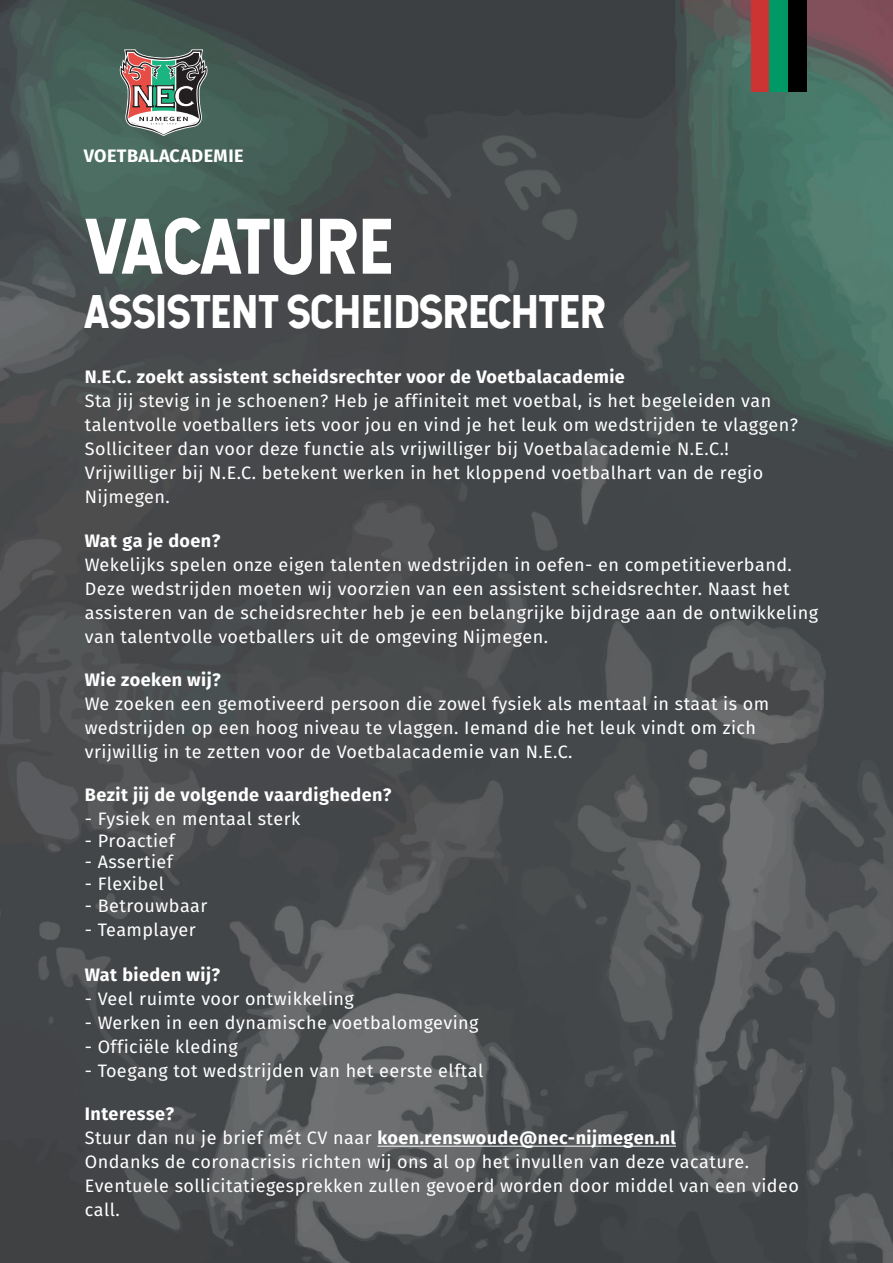
<style>
.page{position:relative;width:893px;height:1263px;background:#fff}
.page>*{position:absolute;margin:0;border:0;box-sizing:border-box;transform-origin:0 0}
.t1{font:75px "Hansief";color:#fff}
.t2{font:45px "Hansief";color:#fff}
.t3{font:18px/24px "Fira Sans";letter-spacing:.025em;color:#fff}
.t4{font:700 18px "Fira Sans";letter-spacing:.025em;color:#fff}
.s1{font-weight:400}
</style>
<div class="page">
<img style="left:0;top:0;width:893px;height:1263px">
<hr style="left:377px;top:1146px;width:299px;height:1px;background:#fff">
<div style="left:751px;top:0;width:19px;height:92px;background:#c33"></div>
<div style="left:770px;top:0;width:18px;height:92px;background:#096"></div>
<div style="left:788px;top:0;width:18px;height:92px;background:#000"></div>
<svg style="left:120px;top:49px;width:87px;height:87px"></svg>
<p class="t4" style="left:84px;top:143px;width:161px">VOETBALACADEMIE</p>
<p class="t1" style="left:85px;top:199px;width:308px">VACATURE</p>
<p class="t2" style="left:85px;top:283px;width:522px">ASSISTENT SCHEIDSRECHTER</p>
<p class="t4" style="left:85px;top:365px;width:542px">N.E.C. zoekt assistent scheidsrechter voor de Voetbalacademie</p>
<p class="t3" style="left:85px;top:389px;width:688px">Sta jij stevig in je schoenen? Heb je affiniteit met voetbal, is het begeleiden van</p>
<p class="t3" style="left:85px;top:413px;width:715px">talentvolle voetballers iets voor jou en vind je het leuk om wedstrijden te vlaggen?</p>
<p class="t3" style="left:85px;top:437px;width:645px">Solliciteer dan voor deze functie als vrijwilliger bij Voetbalacademie N.E.C.!</p>
<p class="t3" style="left:85px;top:461px;width:680px">Vrijwilliger bij N.E.C. betekent werken in het kloppend voetbalhart van de regio</p>
<p class="t3" style="left:85px;top:485px;width:87px">Nijmegen.</p>
<p class="t4" style="left:85px;top:528px;width:137px">Wat ga je doen?</p>
<p class="t3" style="left:85px;top:552px;width:735px">Wekelijks spelen onze eigen talenten wedstrijden in oefen- en competitieverband.<br>Deze wedstrijden moeten wij voorzien van een assistent scheidsrechter. Naast het assisteren van de scheidsrechter heb je een belangrijke bijdrage aan de ontwikkeling van talentvolle voetballers uit de omgeving Nijmegen.</p>
<p class="t4" style="left:85px;top:667px;width:138px">Wie zoeken wij?</p>
<p class="t3" style="left:85px;top:692px;width:686px">We zoeken een gemotiveerd persoon die zowel fysiek als mentaal in staat is om</p>
<p class="t3" style="left:85px;top:716px;width:673px">wedstrijden op een hoog niveau te vlaggen. Iemand die het leuk vindt om zich</p>
<p class="t3" style="left:85px;top:740px;width:489px">vrijwillig in te zetten voor de Voetbalacademie van N.E.C.</p>
<p class="t4" style="left:85px;top:782px;width:308px">Bezit jij de volgende vaardigheden?</p>
<p class="t3" style="left:85px;top:807px;width:217px">- Fysiek en mentaal sterk</p>
<p class="t3" style="left:85px;top:828px;width:92px">- Proactief</p>
<p class="t3" style="left:85px;top:850px;width:90px">- Assertief</p>
<p class="t3" style="left:85px;top:872px;width:81px">- Flexibel</p>
<p class="t3" style="left:85px;top:893px;width:124px">- Betrouwbaar</p>
<p class="t3" style="left:85px;top:917px;width:112px">- Teamplayer</p>
<p class="t4" style="left:85px;top:962px;width:137px">Wat bieden wij?</p>
<p class="t3" style="left:85px;top:987px;width:271px">- Veel ruimte voor ontwikkeling</p>
<p class="t3" style="left:85px;top:1011px;width:395px">- Werken in een dynamische voetbalomgeving</p>
<p class="t3" style="left:85px;top:1035px;width:155px">- Officiële kleding</p>
<p class="t3" style="left:85px;top:1059px;width:400px">- Toegang tot wedstrijden van het eerste elftal</p>
<p class="t4" style="left:85px;top:1101px;width:91px">Interesse?</p>
<p class="t4" style="left:85px;top:1125px;width:593px"><span class="s1">Stuur dan nu je brief mét CV naar</span> koen.renswoude@nec-nijmegen.nl</p>
<p class="t3" style="left:85px;top:1150px;width:666px">Ondanks de coronacrisis richten wij ons al op het invullen van deze vacature.</p>
<p class="t3" style="left:85px;top:1174px;width:716px">Eventuele sollicitatiegesprekken zullen gevoerd worden door middel van een video call.</p>
</div>
